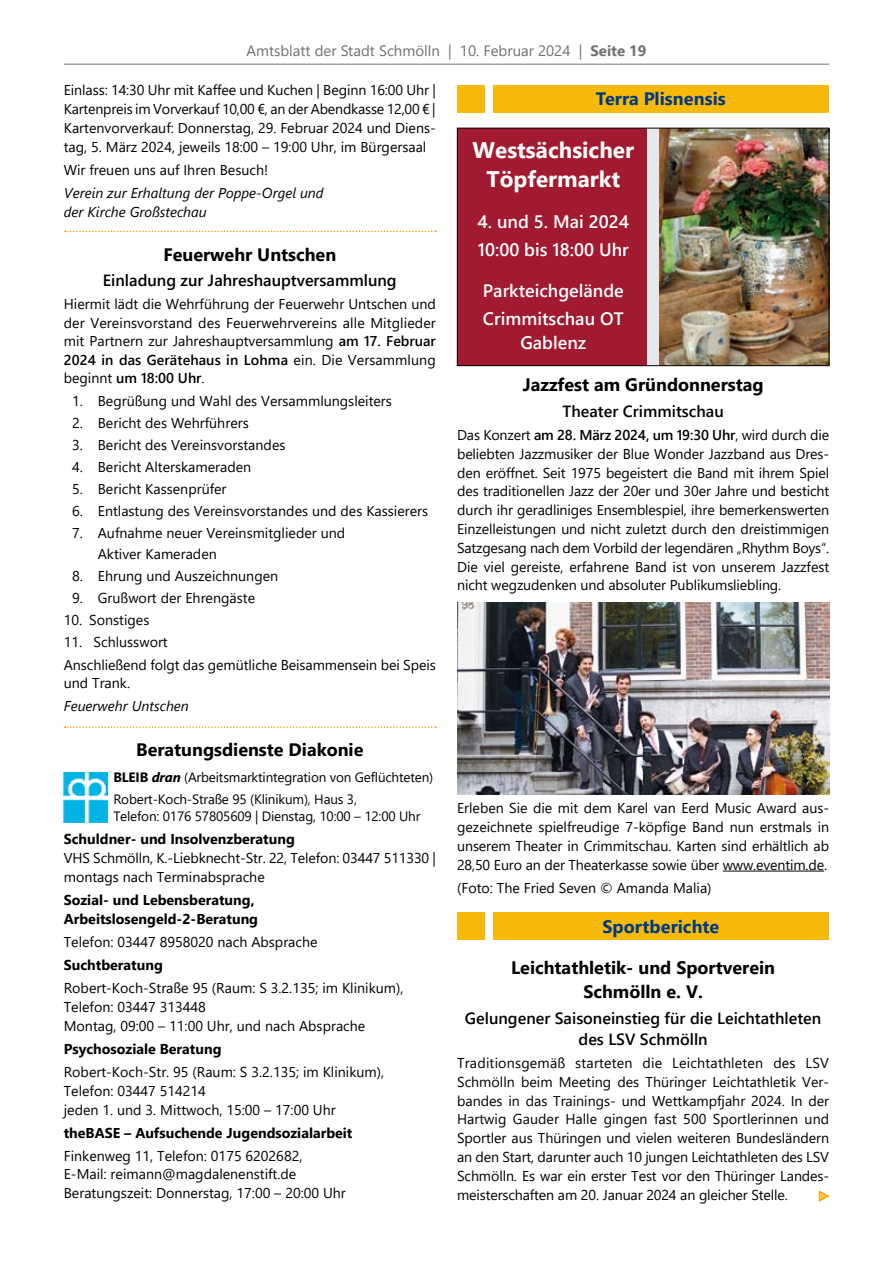
<style>
.page{position:relative;width:893px;height:1263px;background:#fff}
.page>*{position:absolute;margin:0;border:0;box-sizing:border-box;transform-origin:0 0}
.t1{font:700 22.5px/29.7px "Segoe UI";color:#fff;text-align:center}
.t2{font:700 18px/23.7px "Segoe UI";color:#000;text-align:center}
.t3{font:600 18px/28px "Segoe UI";color:#fff}
.t4{font:700 18px "Segoe UI";letter-spacing:.005em;color:#003882}
.t5{font:600 16.2px/21.5px "Segoe UI";color:#000;text-align:center}
.t6{font:15px "Segoe UI";color:#707173}
.t7{font:14.25px/18.8px "Segoe UI";color:#000}
.t8{font:700 14.25px/18.8px "Segoe UI";color:#000}
.t9{font:italic 14.25px/18.8px "Segoe UI";color:#000}
.t10{font:13.5px/21.6px "Segoe UI";letter-spacing:-.01em;color:#000}
.t11{font:9px "Arial Narrow";color:#fcc867}
.s1{font-weight:700}
.s2{font-weight:600}
.s3{font-weight:700;font-style:italic}
</style>
<div class="page">
<hr style="left:64px;top:64px;width:765px;height:1px;background:#707173">
<img style="left:64px;top:772px;width:43px;height:51px">
<div style="left:493px;top:85px;width:336px;height:28px;background:#f8ba0a"></div>
<div style="left:457px;top:85px;width:28px;height:28px;background:#f8ba0a"></div>
<img style="left:457px;top:603px;width:372px;height:191px">
<hr style="left:723px;top:871px;width:101px;height:1px;background:#000">
<img style="left:659px;top:130px;width:168px;height:234px">
<div style="left:457px;top:128px;width:192px;height:238px;background:#a21a2f"></div>
<div style="left:648px;top:128px;width:11px;height:238px;background:#e6e8e9"></div>
<div style="left:457px;top:128px;width:372px;height:238px;border:1px solid #000"></div>
<div style="left:493px;top:912px;width:336px;height:28px;background:#f8ba0a"></div>
<div style="left:457px;top:912px;width:28px;height:28px;background:#f8ba0a"></div>
<svg style="left:65px;top:231px;width:371px;height:1px"></svg>
<svg style="left:65px;top:726px;width:371px;height:2px"></svg>
<svg style="left:818px;top:1190px;width:12px;height:12px"></svg>
<p class="t6" style="left:246px;top:36px;width:400px">Amtsblatt der Stadt Schmölln | 10. Februar 2024 | <span class="s1">Seite 19</span></p>
<p class="t7" style="left:64px;top:80px;width:374px;text-align:justify">Einlass: 14:30 Uhr mit Kaffee und Kuchen | Beginn 16:00 Uhr | Kartenpreis im Vorverkauf 10,00 €, an der Abendkasse 12,00 € | Kartenvorverkauf: Donnerstag, 29. Februar 2024 und Diens&shy;tag, 5. März 2024, jeweils 18:00 – 19:00 Uhr, im Bürgersaal</p>
<p class="t7" style="left:64px;top:159px;width:206px">Wir freuen uns auf Ihren Besuch!</p>
<p class="t9" style="left:64px;top:181px;width:261px">Verein zur Erhaltung der Poppe-Orgel und der Kirche Großstechau</p>
<p class="t2" style="left:163px;top:241px;width:174px">Feuerwehr Untschen</p>
<p class="t5" style="left:103px;top:269px;width:295px">Einladung zur Jahreshauptversammlung</p>
<p class="t7" style="left:64px;top:294px;width:374px;text-align:justify">Hiermit lädt die Wehrführung der Feuerwehr Untschen und der Vereinsvorstand des Feuerwehrvereins alle Mitglieder mit Partnern zur Jahreshauptversammlung <span class="s2">am 17. Februar 2024 in das Gerätehaus in Lohma</span> ein. Die Versammlung beginnt <span class="s2">um 18:00 Uhr</span>.</p>
<p class="t7" style="left:72px;top:390px;width:321px">1. Begrüßung und Wahl des Versammlungsleiters</p>
<p class="t7" style="left:72px;top:412px;width:178px">2. Bericht des Wehrführers</p>
<p class="t7" style="left:72px;top:434px;width:215px">3. Bericht des Vereinsvorstandes</p>
<p class="t7" style="left:72px;top:456px;width:181px">4. Bericht Alterskameraden</p>
<p class="t7" style="left:72px;top:478px;width:156px">5. Bericht Kassenprüfer</p>
<p class="t7" style="left:72px;top:500px;width:357px">6. Entlastung des Vereinsvorstandes und des Kassierers</p>
<p class="t7" style="left:98px;top:520px;width:249px;line-height:21.9px;text-indent:-26px">7. Aufnahme neuer Vereinsmitglieder und<br>Aktiver Kameraden</p>
<p class="t7" style="left:72px;top:566px;width:207px">8. Ehrung und Auszeichnungen</p>
<p class="t7" style="left:72px;top:588px;width:184px">9. Grußwort der Ehrengäste</p>
<p class="t7" style="left:64px;top:609px;width:87px">10. Sonstiges</p>
<p class="t7" style="left:64px;top:629px;width:374px;line-height:22.8px">11. Schlusswort<br>Anschließend folgt das gemütliche Beisammensein bei Speis</p>
<p class="t7" style="left:64px;top:673px;width:68px">und Trank.</p>
<p class="t9" style="left:64px;top:695px;width:127px">Feuerwehr Untschen</p>
<p class="t2" style="left:136px;top:737px;width:229px">Beratungsdienste Diakonie</p>
<p class="t10" style="left:113px;top:765px;width:321px"><span class="s1">BLEIB</span> <span class="s3">dran</span> (Arbeitsmarktintegration von Geflüchteten)<br>Robert-Koch-Straße 95 (Klinikum), Haus 3,</p>
<p class="t10" style="left:113px;top:805px;width:308px">Telefon: 0176 57805609 | Dienstag, 10:00 – 12:00 Uhr</p>
<p class="t8" style="left:64px;top:829px;width:233px">Schuldner- und Insolvenzberatung</p>
<p class="t7" style="left:64px;top:847px;width:374px">VHS Schmölln, K.-Liebknecht-Str. 22, Telefon: 03447 511330 | montags nach Terminabsprache</p>
<p class="t8" style="left:64px;top:889px;width:196px">Sozial- und Lebensberatung,<br>Arbeitslosengeld-2-Beratung</p>
<p class="t7" style="left:64px;top:931px;width:255px">Telefon: 03447 8958020 nach Absprache</p>
<p class="t8" style="left:64px;top:954px;width:101px">Suchtberatung</p>
<p class="t7" style="left:64px;top:977px;width:341px">Robert-Koch-Straße 95 (Raum: S 3.2.135; im Klinikum),<br>Telefon: 03447 313448<br>Montag, 09:00 – 11:00 Uhr, und nach Absprache</p>
<p class="t8" style="left:64px;top:1038px;width:159px">Psychosoziale Beratung</p>
<p class="t7" style="left:64px;top:1061px;width:322px">Robert-Koch-Str. 95 (Raum: S 3.2.135; im Klinikum),<br>Telefon: 03447 514214<br>jeden 1. und 3. Mittwoch, 15:00 – 17:00 Uhr</p>
<p class="t8" style="left:64px;top:1122px;width:290px">theBASE – Aufsuchende Jugendsozialarbeit</p>
<p class="t7" style="left:64px;top:1145px;width:284px">Finkenweg 11, Telefon: 0175 6202682,<br>E-Mail: reimann@magdalenenstift.de<br>Beratungszeit: Donnerstag, 17:00 – 20:00 Uhr</p>
<p class="t4" style="left:596px;top:82px;width:132px">Terra Plisnensis</p>
<h1 class="t1" style="left:473px;top:133px;width:163px">Westsächsicher<br>Töpfermarkt</h1>
<p class="t3" style="left:477px;top:206px;width:153px">4. und 5. Mai 2024<br>10:00 bis 18:00 Uhr</p>
<p class="t3" style="left:483px;top:275px;width:143px">Parkteichgelände<br>Crimmitschau OT</p>
<p class="t3" style="left:520px;top:327px;width:67px">Gablenz</p>
<p class="t2" style="left:523px;top:372px;width:242px">Jazzfest am Gründonnerstag</p>
<p class="t5" style="left:562px;top:399px;width:163px">Theater Crimmitschau</p>
<p class="t7" style="left:457px;top:424px;width:374px;text-align:justify">Das Konzert <span class="s2">am 28. März 2024, um 19:30 Uhr</span>, wird durch die beliebten Jazzmusiker der Blue Wonder Jazzband aus Dres&shy;den eröffnet. Seit 1975 begeistert die Band mit ihrem Spiel des traditionellen Jazz der 20er und 30er Jahre und besticht durch ihr geradliniges Ensemblespiel, ihre bemerkenswerten Einzelleistungen und nicht zuletzt durch den dreistimmigen Satzgesang nach dem Vorbild der legendären „Rhythm Boys“.<br>Die viel gereiste, erfahrene Band ist von unserem Jazzfest nicht wegzudenken und absoluter Publikumsliebling.</p>
<p class="t7" style="left:457px;top:798px;width:374px;text-align:justify">Erleben Sie die mit dem Karel van Eerd Music Award aus&shy;gezeichnete spielfreudige 7-köpfige Band nun erstmals in unserem Theater in Crimmitschau. Karten sind erhältlich ab 28,50 Euro an der Theaterkasse sowie über www.eventim.de.</p>
<p class="t7" style="left:457px;top:877px;width:256px">(Foto: The Fried Seven © Amanda Malia)</p>
<p class="t4" style="left:602px;top:909px;width:118px">Sportberichte</p>
<p class="t2" style="left:511px;top:954px;width:266px">Leichtathletik- und Sportverein<br>Schmölln e. V.</p>
<p class="t5" style="left:465px;top:1006px;width:358px">Gelungener Saisoneinstieg für die Leichtathleten des LSV Schmölln</p>
<p class="t7" style="left:457px;top:1052px;width:374px;text-align:justify">Traditionsgemäß starteten die Leichtathleten des LSV Schmölln beim Meeting des Thüringer Leichtathletik Ver&shy;bandes in das Trainings- und Wettkampfjahr 2024. In der Hartwig Gauder Halle gingen fast 500 Sportlerinnen und Sportler aus Thüringen und vielen weiteren Bundesländern an den Start, darunter auch 10 jungen Leichtathleten des LSV Schmölln. Es war ein erster Test vor den Thüringer Landes&shy;meisterschaften am 20. Januar 2024 an gleicher Stelle.</p>
<p class="t11" style="left:820px;top:1189px;width:10px">►</p>
</div>
